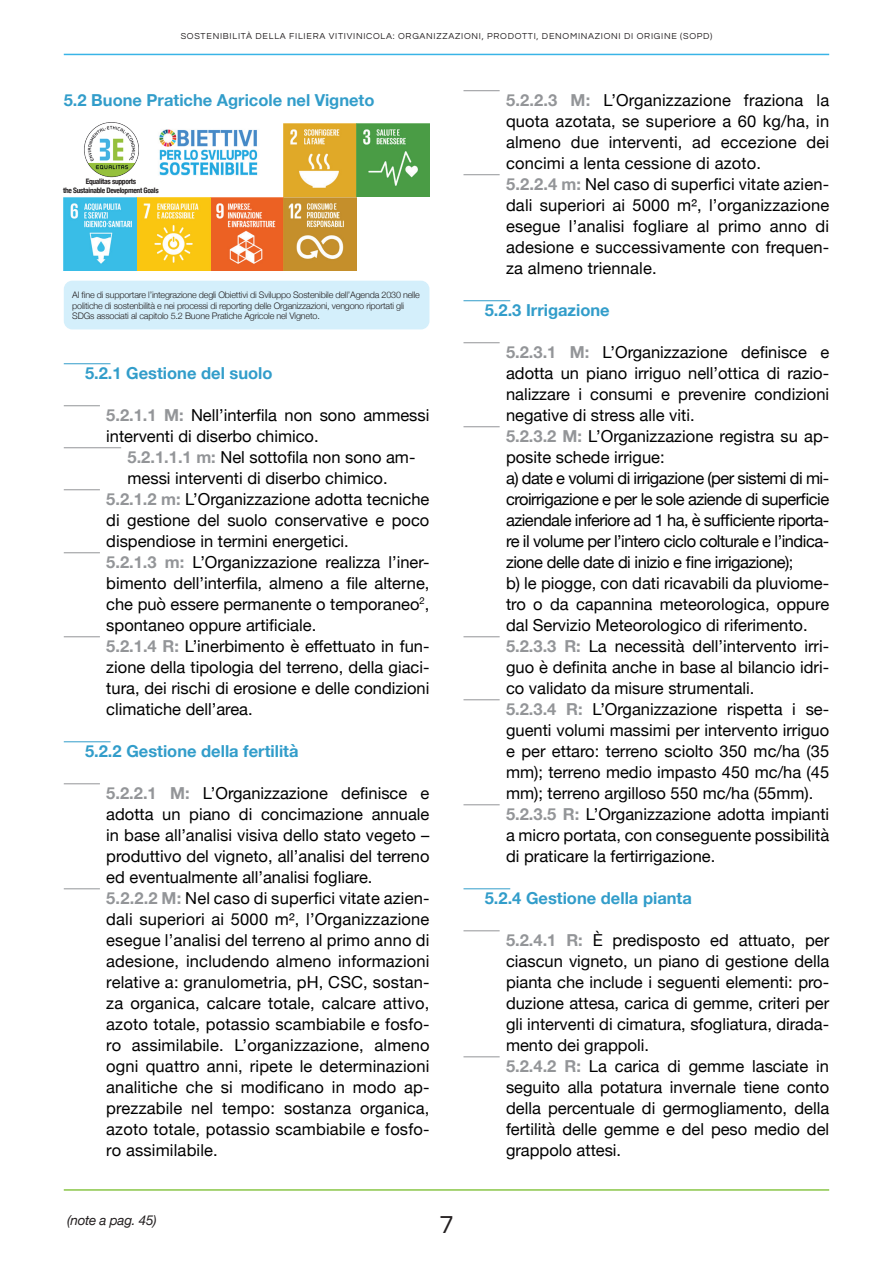
<style>
.page{position:relative;width:893px;height:1263px;background:#fff}
.page>*{position:absolute;margin:0;border:0;box-sizing:border-box;transform-origin:0 0}
.t1{font:25.5px "Questrial";color:#231f20}
.t2{font:16.5px/21px "Helvetica Neue";color:#000}
.t3{font:700 16.5px "Helvetica Neue";color:#329dca}
.t4{font:italic 13.5px "Helvetica Neue";letter-spacing:-.02em;color:#231f20}
.t5{font:300 9px/10.8px "Helvetica Neue";letter-spacing:-.02em;color:#231f20}
.t6{font:9px "Questrial";letter-spacing:.08em;color:#231f20}
.t7{font:700 condensed 7.5px/9px "Helvetica Neue";letter-spacing:-.04em;color:#231f20;text-align:center}
.s1{font-weight:700;color:#939598}
</style>
<div class="page">
<hr style="left:64px;top:1189px;width:765px;height:2px;background:#8ac648">
<hr style="left:64px;top:54px;width:765px;height:1px;background:#39b4e7">
<hr style="left:64px;top:363px;width:47px;height:1px;background:#329dca">
<hr style="left:64px;top:405px;width:36px;height:1px;background:#939598">
<hr style="left:64px;top:447px;width:57px;height:1px;background:#939598">
<hr style="left:64px;top:489px;width:36px;height:1px;background:#939598">
<hr style="left:64px;top:552px;width:36px;height:1px;background:#939598">
<hr style="left:64px;top:636px;width:36px;height:1px;background:#939598">
<hr style="left:64px;top:741px;width:47px;height:1px;background:#329dca">
<hr style="left:64px;top:783px;width:36px;height:1px;background:#939598">
<hr style="left:64px;top:888px;width:36px;height:1px;background:#939598">
<hr style="left:463px;top:90px;width:37px;height:1px;background:#939598">
<hr style="left:463px;top:174px;width:37px;height:1px;background:#939598">
<hr style="left:463px;top:300px;width:47px;height:1px;background:#329dca">
<hr style="left:463px;top:342px;width:37px;height:1px;background:#939598">
<hr style="left:463px;top:426px;width:37px;height:1px;background:#939598">
<hr style="left:463px;top:636px;width:37px;height:1px;background:#939598">
<hr style="left:463px;top:699px;width:37px;height:1px;background:#939598">
<hr style="left:463px;top:804px;width:37px;height:1px;background:#939598">
<hr style="left:463px;top:888px;width:47px;height:1px;background:#329dca">
<hr style="left:463px;top:930px;width:37px;height:1px;background:#939598">
<hr style="left:463px;top:1056px;width:37px;height:1px;background:#939598">
<img style="left:159px;top:129px;width:99px;height:47px">
<img style="left:283px;top:124px;width:146px;height:73px">
<img style="left:84px;top:122px;width:55px;height:55px">
<div style="left:64px;top:281px;width:365px;height:48px;background:#d4effb;border-radius:9px"></div>
<img style="left:64px;top:197px;width:292px;height:73px">
<p class="t6" style="left:181px;top:32px;width:533px">SOSTENIBILITÀ DELLA FILIERA VITIVINICOLA: ORGANIZZAZIONI, PRODOTTI, DENOMINAZIONI DI ORIGINE (SOPD)</p>
<p class="t3" style="left:64px;top:87px;width:312px">5.2 Buone Pratiche Agricole nel Vigneto</p>
<p class="t7" style="left:63px;top:177px;width:97px">Equalitas supports<br>the Sustainable Development Goals</p>
<p class="t5" style="left:72px;top:289px;width:349px">Al fine di supportare l’integrazione degli Obiettivi di Sviluppo Sostenibile dell’Agenda 2030 nelle politiche di sostenbilità e nei processi di reporting delle Organizzazioni, vengono riportati gli<br>SDGs associati al capitolo 5.2 Buone Pratiche Agricole nel Vigneto.</p>
<p class="t3" style="left:85px;top:360px;width:189px">5.2.1 Gestione del suolo</p>
<p class="t2" style="left:106px;top:405px;width:325px"><span class="s1">5.2.1.1 M:</span> Nell’interfila non sono ammessi interventi di diserbo chimico.</p>
<p class="t2" style="left:128px;top:447px;width:289px"><span class="s1">5.2.1.1.1 m:</span> Nel sottofila non sono am-</p>
<p class="t2" style="left:128px;top:468px;width:262px">messi interventi di diserbo chimico.</p>
<p class="t2" style="left:106px;top:489px;width:325px"><span class="s1">5.2.1.2 m:</span> L’Organizzazione adotta tecniche</p>
<p class="t2" style="left:106px;top:510px;width:325px">di gestione del suolo conservative e poco</p>
<p class="t2" style="left:106px;top:531px;width:244px">dispendiose in termini energetici.</p>
<p class="t2" style="left:106px;top:552px;width:325px"><span class="s1">5.2.1.3 m:</span> L’Organizzazione realizza l’iner-</p>
<p class="t2" style="left:106px;top:573px;width:325px">bimento dell’interfila, almeno a file alterne,</p>
<p class="t2" style="left:106px;top:594px;width:325px">che può essere permanente o temporaneo<sup>2</sup>,</p>
<p class="t2" style="left:106px;top:615px;width:211px">spontaneo oppure artificiale.</p>
<p class="t2" style="left:106px;top:636px;width:325px"><span class="s1">5.2.1.4 R:</span> L’inerbimento è effettuato in fun-</p>
<p class="t2" style="left:106px;top:657px;width:325px">zione della tipologia del terreno, della giaci-</p>
<p class="t2" style="left:106px;top:678px;width:325px">tura, dei rischi di erosione e delle condizioni</p>
<p class="t2" style="left:106px;top:699px;width:148px">climatiche dell’area.</p>
<p class="t3" style="left:85px;top:738px;width:215px">5.2.2 Gestione della fertilità</p>
<p class="t2" style="left:106px;top:783px;width:325px"><span class="s1">5.2.2.1 M:</span> L’Organizzazione definisce e adotta un piano di concimazione annuale in base all’analisi visiva dello stato vegeto – produttivo del vigneto, all’analisi del terreno ed eventualmente all’analisi fogliare.<br><span class="s1">5.2.2.2 M:</span> Nel caso di superfici vitate azien&shy;dali superiori ai 5000 m², l’Organizzazione esegue l’analisi del terreno al primo anno di adesione, includendo almeno informazioni relative a: granulometria, pH, CSC, sostan&shy;za organica, calcare totale, calcare attivo, azoto totale, potassio scambiabile e fosfo&shy;ro assimilabile. L’organizzazione, almeno ogni quattro anni, ripete le determinazioni analitiche che si modificano in modo ap&shy;prezzabile nel tempo: sostanza organica, azoto totale, potassio scambiabile e fosfo&shy;ro assimilabile.</p>
<p class="t4" style="left:67px;top:1210px;width:91px">(note a pag. 45)</p>
<h1 class="t1" style="left:439px;top:1212px;width:16px">7</h1>
<p class="t2" style="left:506px;top:90px;width:325px"><span class="s1">5.2.2.3 M:</span> L’Organizzazione fraziona la quota azotata, se superiore a 60 kg/ha, in almeno due interventi, ad eccezione dei concimi a lenta cessione di azoto.<br><span class="s1">5.2.2.4 m:</span> Nel caso di superfici vitate azien&shy;dali superiori ai 5000 m², l’organizzazione esegue l’analisi fogliare al primo anno di adesione e successivamente con frequen&shy;za almeno triennale.</p>
<p class="t3" style="left:485px;top:297px;width:126px">5.2.3 Irrigazione</p>
<p class="t2" style="left:506px;top:342px;width:325px"><span class="s1">5.2.3.1 M:</span> L’Organizzazione definisce e adotta un piano irriguo nell’ottica di razio&shy;nalizzare i consumi e prevenire condizioni negative di stress alle viti.<br><span class="s1">5.2.3.2 M:</span> L’Organizzazione registra su ap&shy;posite schede irrigue:<br>a) date e volumi di irrigazione (per sistemi di mi&shy;croirrigazione e per le sole aziende di superficie aziendale inferiore ad 1 ha, è sufficiente riporta&shy;re il volume per l’intero ciclo colturale e l’indica&shy;zione delle date di inizio e fine irrigazione);<br>b) le piogge, con dati ricavabili da pluviome&shy;tro o da capannina meteorologica, oppure dal Servizio Meteorologico di riferimento.<br><span class="s1">5.2.3.3 R:</span> La necessità dell’intervento irri&shy;guo è definita anche in base al bilancio idri&shy;co validato da misure strumentali.<br><span class="s1">5.2.3.4 R:</span> L’Organizzazione rispetta i se&shy;guenti volumi massimi per intervento irriguo e per ettaro: terreno sciolto 350 mc/ha (35 mm); terreno medio impasto 450 mc/ha (45 mm); terreno argilloso 550 mc/ha (55mm).<br><span class="s1">5.2.3.5 R:</span> L’Organizzazione adotta impianti a micro portata, con conseguente possibilità di praticare la fertirrigazione.</p>
<p class="t3" style="left:485px;top:885px;width:209px">5.2.4 Gestione della pianta</p>
<p class="t2" style="left:506px;top:930px;width:325px"><span class="s1">5.2.4.1 R:</span> È predisposto ed attuato, per ciascun vigneto, un piano di gestione della pianta che include i seguenti elementi: pro&shy;duzione attesa, carica di gemme, criteri per gli interventi di cimatura, sfogliatura, dirada&shy;mento dei grappoli.<br><span class="s1">5.2.4.2 R:</span> La carica di gemme lasciate in seguito alla potatura invernale tiene conto della percentuale di germogliamento, della fertilità delle gemme e del peso medio del grappolo attesi.</p>
</div>
